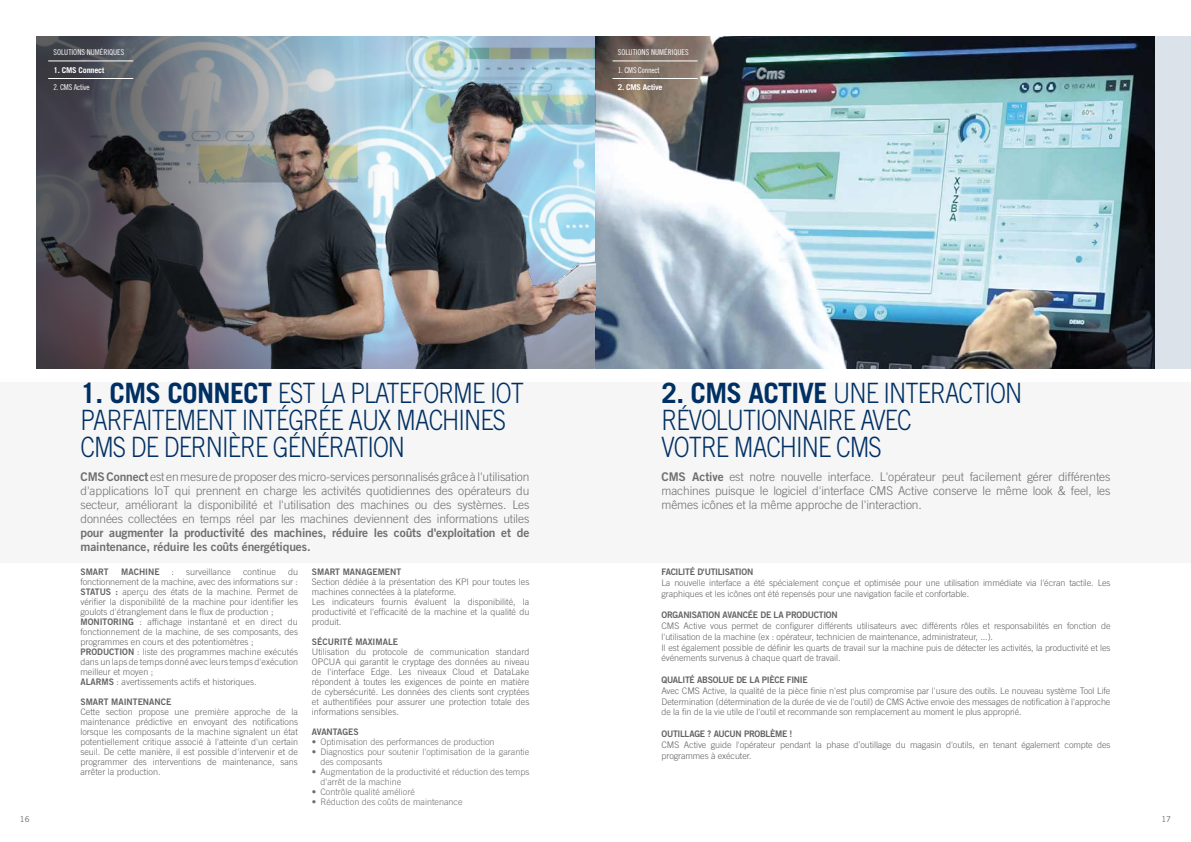
<style>
.page{position:relative;width:1191px;height:842px;background:#fff}
.page>*{position:absolute;margin:0;border:0;box-sizing:border-box;transform-origin:0 0}
.t1{font:300 28px/27px "Trade Gothic LT Std";letter-spacing:-.04em;color:#003063;scale:.85 1}
.t2{font:300 12px/14px "Trade Gothic LT Std";letter-spacing:-.01em;color:#706f6f;text-align:justify}
.t3{font:12px/14px "Trade Gothic LT Std Bd 2";letter-spacing:-.01em;color:#706f6f}
.t4{font:300 9px/10px "Trade Gothic LT Std";letter-spacing:-.01em;color:#646363}
.t5{font:300 9px/10px "Trade Gothic LT Std";color:#706f6f}
.t6{font:9px "Trade Gothic LT Std Bd 2";letter-spacing:-.025em;color:#646363;scale:.96 1}
.t7{font:9px "Trade Gothic LT Std Bd 2";color:#646363;scale:.96 1}
.t8{font:8px "Trade Gothic LT Std Cn 18";color:#fff}
.t9{font:700 8px "Trade Gothic LT Std";letter-spacing:-.025em;color:#fff}
.t10{font:8px "Trade Gothic LT Std Cn 18";letter-spacing:-.025em;color:#fff}
.t11{font:8px "Trade Gothic LT Std";color:#646363}
.s1{font-weight:700}
.s2{font-family:"Trade Gothic LT Std Bd 2";font-weight:400}
</style>
<div class="page">
<div style="left:0;top:382px;width:1191px;height:181px;background:#f6f6f6"></div>
<img style="left:454px;top:36px;width:737px;height:332px">
<img style="left:36px;top:36px;width:418px;height:332px">
<hr style="left:48px;top:78px;width:85px;height:1px;background:#fff">
<hr style="left:48px;top:60px;width:85px;height:1px;background:#fff">
<hr style="left:612px;top:78px;width:85px;height:1px;background:#fff">
<hr style="left:612px;top:60px;width:85px;height:1px;background:#fff">
<p class="t8" style="left:54px;top:47px;width:72px">SOLUTIONS NUMÉRIQUES</p>
<p class="t9" style="left:54px;top:65px;width:52px">1. CMS Connect</p>
<p class="t10" style="left:54px;top:83px;width:38px">2. CMS Active</p>
<p class="t8" style="left:618px;top:47px;width:72px">SOLUTIONS NUMÉRIQUES</p>
<p class="t10" style="left:618px;top:65px;width:43px">1. CMS Connect</p>
<p class="t9" style="left:618px;top:82px;width:46px">2. CMS Active</p>
<h1 class="t1" style="left:80px;top:379px;width:523px"><span class="s1">1. CMS CONNECT</span> EST LA PLATEFORME IOT<br>PARFAITEMENT INTÉGRÉE AUX MACHINES<br>CMS DE DERNIÈRE GÉNÉRATION</h1>
<p class="t2" style="left:80px;top:469px;width:450px"><span class="s2">CMS Connect</span> est en mesure de proposer des micro-services personnalisés grâce à l'utilisation d'applications IoT qui prennent en charge les activités quotidiennes des opérateurs du secteur, améliorant la disponibilité et l'utilisation des machines ou des systèmes. Les données collectées en temps réel par les machines deviennent des informations utiles</p>
<h2 class="t3" style="left:80px;top:525px;width:450px">pour augmenter la productivité des machines, réduire les coûts d'exploitation et de maintenance, réduire les coûts énergétiques.</h2>
<p class="t6" style="left:80px;top:566px;width:31px">SMART</p>
<p class="t7" style="left:121px;top:566px;width:41px">MACHINE</p>
<p class="t4" style="left:172px;top:567px;width:4px">:</p>
<p class="t4" style="left:186px;top:567px;width:46px">surveillance</p>
<p class="t4" style="left:243px;top:567px;width:35px">continue</p>
<p class="t4" style="left:80px;top:567px;width:219px;text-indent:207px">du fonctionnement de la machine, avec des informations sur :<br><span class="s2">STATUS :</span> aperçu des états de la machine. Permet de vérifier la disponibilité de la machine pour identifier les goulots d'étranglement dans le flux de production ; <span class="s2">MONITORING</span> : affichage instantané et en direct du fonctionnement de la machine, de ses composants, des programmes en cours et des potentiomètres ; <span class="s2">PRODUCTION</span> : liste des programmes machine exécutés dans un laps de temps donné avec leurs temps d'exécution meilleur et moyen ;<br><span class="s2">ALARMS</span> : avertissements actifs et historiques.</p>
<p class="t7" style="left:80px;top:696px;width:96px">SMART MAINTENANCE</p>
<p class="t4" style="left:80px;top:707px;width:219px;text-align:justify">Cette section propose une première approche de la maintenance prédictive en envoyant des notifications lorsque les composants de la machine signalent un état potentiellement critique associé à l'atteinte d'un certain seuil. De cette manière, il est possible d'intervenir et de programmer des interventions de maintenance, sans arrêter la production.</p>
<p class="t7" style="left:312px;top:566px;width:95px">SMART MANAGEMENT</p>
<p class="t4" style="left:312px;top:577px;width:219px">Section dédiée à la présentation des KPI pour toutes les machines connectées à la plateforme.<br>Les indicateurs fournis évaluent la disponibilité, la productivité et l'efficacité de la machine et la qualité du produit.</p>
<p class="t7" style="left:312px;top:636px;width:91px">SÉCURITÉ MAXIMALE</p>
<p class="t4" style="left:312px;top:647px;width:219px;text-align:justify">Utilisation du protocole de communication standard OPCUA qui garantit le cryptage des données au niveau de l'interface Edge. Les niveaux Cloud et DataLake répondent à toutes les exigences de pointe en matière de cybersécurité. Les données des clients sont cryptées et authentifiées pour assurer une protection totale des informations sensibles.</p>
<p class="t7" style="left:312px;top:726px;width:50px">AVANTAGES</p>
<p class="t5" style="left:312px;top:737px;width:184px">• Optimisation des performances de production</p>
<p class="t5" style="left:320px;top:747px;width:210px;text-indent:-9px">• Diagnostics pour soutenir l'optimisation de la garantie des composants</p>
<p class="t5" style="left:320px;top:767px;width:210px;text-indent:-9px">• Augmentation de la productivité et réduction des temps d'arrêt de la machine</p>
<p class="t5" style="left:312px;top:787px;width:105px">• Contrôle qualité amélioré</p>
<p class="t5" style="left:312px;top:797px;width:152px">• Réduction des coûts de maintenance</p>
<h1 class="t1" style="left:661px;top:379px;width:426px"><span class="s1">2. CMS ACTIVE</span> UNE INTERACTION<br>RÉVOLUTIONNAIRE AVEC<br>VOTRE MACHINE CMS</h1>
<h2 class="t2" style="left:661px;top:469px;width:450px"><span class="s2">CMS Active</span> est notre nouvelle interface. L'opérateur peut facilement gérer différentes machines puisque le logiciel d'interface CMS Active conserve le même look &amp; feel, les mêmes icônes et la même approche de l'interaction.</h2>
<p class="t6" style="left:661px;top:566px;width:97px">FACILITÉ D'UTILISATION</p>
<p class="t4" style="left:661px;top:577px;width:450px;line-height:10.8px">La nouvelle interface a été spécialement conçue et optimisée pour une utilisation immédiate via l'écran tactile. Les graphiques et les icônes ont été repensés pour une navigation facile et confortable.</p>
<p class="t6" style="left:661px;top:609px;width:185px">ORGANISATION AVANCÉE DE LA PRODUCTION</p>
<p class="t4" style="left:661px;top:620px;width:450px;line-height:10.8px">CMS Active vous permet de configurer différents utilisateurs avec différents rôles et responsabilités en fonction de l'utilisation de la machine (ex : opérateur, technicien de maintenance, administrateur, ...).<br>Il est également possible de définir les quarts de travail sur la machine puis de détecter les activités, la productivité et les événements survenus à chaque quart de travail.</p>
<p class="t6" style="left:661px;top:674px;width:154px">QUALITÉ ABSOLUE DE LA PIÈCE FINIE</p>
<p class="t4" style="left:661px;top:685px;width:450px;line-height:10.8px;text-align:justify">Avec CMS Active, la qualité de la pièce finie n'est plus compromise par l'usure des outils. Le nouveau système Tool Life Determination (détermination de la durée de vie de l'outil) de CMS Active envoie des messages de notification à l'approche de la fin de la vie utile de l'outil et recommande son remplacement au moment le plus approprié.</p>
<p class="t6" style="left:661px;top:728px;width:138px">OUTILLAGE ? AUCUN PROBLÈME !</p>
<p class="t4" style="left:661px;top:739px;width:450px;line-height:10.8px">CMS Active guide l'opérateur pendant la phase d’outillage du magasin d'outils, en tenant également compte des programmes à exécuter.</p>
<p class="t11" style="left:20px;top:814px;width:11px">16</p>
<p class="t11" style="left:1161px;top:814px;width:11px">17</p>
</div>
